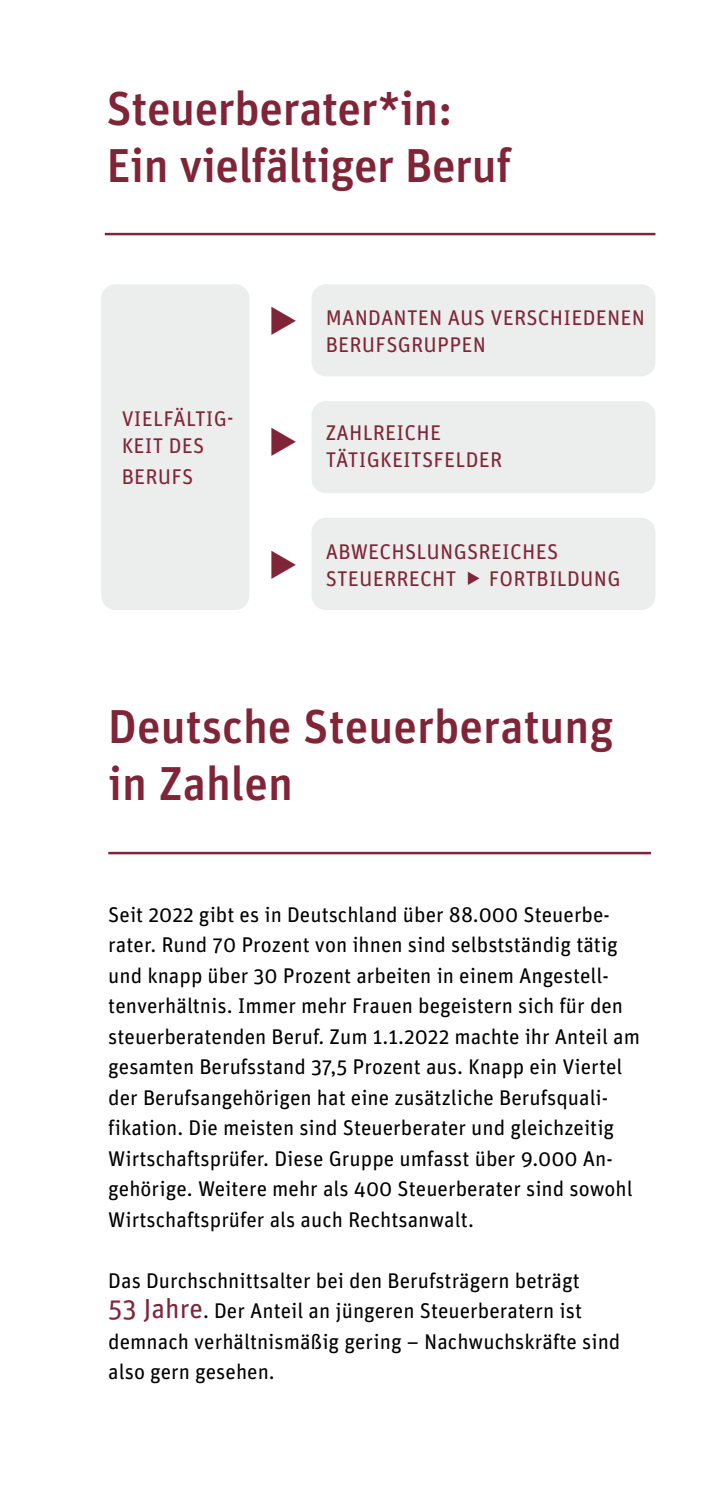
<style>
.page{position:relative;width:709px;height:1486px;background:#fff}
.page>*{position:absolute;margin:0;border:0;box-sizing:border-box;transform-origin:0 0}
.t1{font:500 47.5px/57px "Unit OT";letter-spacing:-.01em;color:#802537}
.t2{font:21.25px/30.5px "Unit OT";color:#000}
.t3{font:21.25px/27.5px "Unit OT";letter-spacing:.01em;color:#802537}
.s1{font-size:27.5px;color:#802537}
</style>
<div class="page">
<hr style="left:108px;top:852px;width:542px;height:2px;background:#802537">
<hr style="left:105px;top:233px;width:550px;height:2px;background:#802537">
<div style="left:101px;top:284px;width:148px;height:326px;background:#eceded;border-radius:14px"></div>
<div style="left:311px;top:284px;width:344px;height:92px;background:#eceded;border-radius:14px"></div>
<div style="left:311px;top:401px;width:344px;height:92px;background:#eceded;border-radius:14px"></div>
<div style="left:311px;top:518px;width:344px;height:92px;background:#eceded;border-radius:14px"></div>
<h1 class="t1" style="left:106px;top:79px;width:406px">Steuerberater*in:<br>Ein vielfältiger Beruf</h1>
<p class="t3" style="left:122px;top:404px;width:113px">VIELFÄLTIG-<br>KEIT DES</p>
<p class="t3" style="left:122px;top:462px;width:73px">BERUFS</p>
<p class="t3" style="left:325px;top:303px;width:320px">MANDANTEN AUS VERSCHIEDENEN<br>BERUFSGRUPPEN</p>
<p class="t3" style="left:325px;top:418px;width:178px">ZAHLREICHE<br>TÄTIGKEITSFELDER</p>
<p class="t3" style="left:325px;top:537px;width:234px">ABWECHSLUNGSREICHES<br>STEUERRECHT</p>
<p class="t3" style="left:488px;top:565px;width:133px">FORTBILDUNG</p>
<h1 class="t1" style="left:108px;top:697px;width:506px">Deutsche Steuerberatung in Zahlen</h1>
<p class="t2" style="left:108px;top:899px;width:533px">Seit 2022 gibt es in Deutschland über 88.000 Steuerbe&shy;rater. Rund 70 Prozent von ihnen sind selbstständig tätig und knapp über 30 Prozent arbeiten in einem Angestell&shy;tenverhältnis. Immer mehr Frauen begeistern sich für den steuerberatenden Beruf. Zum 1.1.2022 machte ihr Anteil am gesamten Berufsstand 37,5 Prozent aus. Knapp ein Viertel der Berufsangehörigen hat eine zusätzliche Berufsquali&shy;fikation. Die meisten sind Steuerberater und gleichzeitig Wirtschaftsprüfer. Diese Gruppe umfasst über 9.000 An&shy;gehörige. Weitere mehr als 400 Steuerberater sind sowohl Wirtschaftsprüfer als auch Rechtsanwalt.</p>
<p class="t2" style="left:108px;top:1265px;width:513px">Das Durchschnittsalter bei den Berufsträgern beträgt<br><span class="s1">53 Jahre</span>. Der Anteil an jüngeren Steuerberatern ist demnach verhältnismäßig gering – Nachwuchskräfte sind also gern gesehen.</p>
</div>
